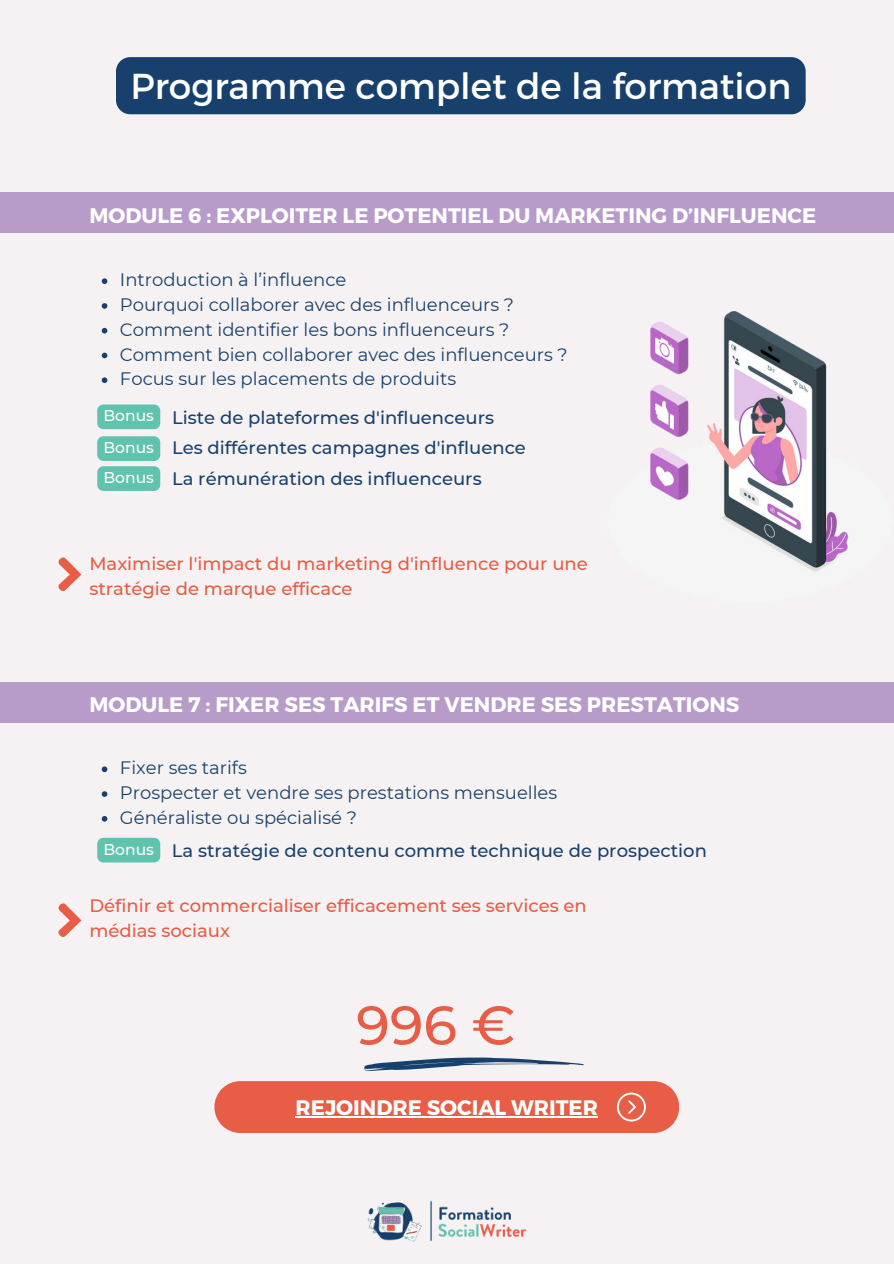
<style>
.page{position:relative;width:894px;height:1264px;background:#fff}
.page>*{position:absolute;margin:0;border:0;box-sizing:border-box;transform-origin:0 0}
.t1{font:500 54.45px "Montserrat";color:#e75d45}
.t2{font:36px "Montserrat";color:#fff}
.t3{font:700 21px "Montserrat";color:#fff}
.t4{font:18px/24.8px "Montserrat";color:#17416c}
.t5{font:500 18px/30.3px "Montserrat";color:#17416c}
.t6{font:500 18px/24.8px "Montserrat";color:#e75d45}
.t7{font:500 15.6px/31.8px "Montserrat";color:#fff}
.s1{color:#f6f2f3}
</style>
<div class="page">
<div style="left:0;top:0;width:893px;height:1263px;background:#f6f2f3"></div>
<img style="left:367px;top:1200px;width:160px;height:42px">
<div style="left:0;top:193px;width:893px;height:40px;background:#b79cca"></div>
<div style="left:0;top:682px;width:893px;height:40px;background:#b79cca"></div>
<svg style="left:58px;top:903px;width:23px;height:34px"></svg>
<svg style="left:58px;top:557px;width:23px;height:34px"></svg>
<img style="left:649px;top:311px;width:200px;height:261px">
<svg style="left:214px;top:1081px;width:465px;height:51px;background:#e86650"></svg>
<svg style="left:364px;top:1057px;width:219px;height:13px"></svg>
<svg style="left:102px;top:278px;width:5px;height:6px"></svg>
<svg style="left:102px;top:303px;width:5px;height:6px"></svg>
<svg style="left:102px;top:328px;width:5px;height:5px"></svg>
<svg style="left:102px;top:352px;width:5px;height:6px"></svg>
<svg style="left:102px;top:377px;width:5px;height:6px"></svg>
<svg style="left:102px;top:766px;width:5px;height:6px"></svg>
<svg style="left:102px;top:791px;width:5px;height:5px"></svg>
<svg style="left:102px;top:816px;width:5px;height:5px"></svg>
<div style="left:116px;top:57px;width:689px;height:57px;background:#17416c"></div>
<svg style="left:97px;top:404px;width:63px;height:25px;background:#66c4af"></svg>
<svg style="left:97px;top:436px;width:63px;height:55px;background:#72c8b5"></svg>
<svg style="left:97px;top:837px;width:63px;height:25px;background:#67c5b0"></svg>
<h2 class="t2" style="left:130px;top:64px;width:662px">Programme complet de la formation</h2>
<p class="t3" style="left:89px;top:202px;width:728px">MODULE 6 : EXPLOITER LE POTENTIEL DU MARKETING D’INFLUENCE</p>
<p class="t4" style="left:120px;top:267px;width:449px">Introduction à l’influence<br>Pourquoi collaborer avec des influenceurs ?<br>Comment identifier les bons influenceurs ?<br>Comment bien collaborer avec des influenceurs ?<br>Focus sur les placements de produits</p>
<p class="t5" style="left:89px;top:401px;width:438px"><span class="s1">BONUS :</span> Liste de plateformes d'influenceurs<br><span class="s1">BONUS :</span> Les différentes campagnes d'influence<br><span class="s1">BONUS :</span> La rémunération des influenceurs</p>
<p class="t7" style="left:103px;top:399px;width:52px">Bonus<br>Bonus</p>
<p class="t7" style="left:103px;top:461px;width:52px">Bonus</p>
<p class="t6" style="left:89px;top:551px;width:500px">Maximiser l'impact du marketing d'influence pour une stratégie de marque efficace</p>
<p class="t3" style="left:89px;top:691px;width:651px">MODULE 7 : FIXER SES TARIFS ET VENDRE SES PRESTATIONS</p>
<p class="t4" style="left:120px;top:755px;width:438px">Fixer ses tarifs<br>Prospecter et vendre ses prestations mensuelles<br>Généraliste ou spécialisé ?</p>
<p class="t5" style="left:103px;top:835px;width:604px"><sup>Bonus</sup> La stratégie de contenu comme technique de prospection</p>
<p class="t6" style="left:89px;top:892px;width:499px">Définir et commercialiser efficacement ses services en médias sociaux</p>
<h1 class="t1" style="left:356px;top:987px;width:161px">996 €</h1>
<p class="t3" style="left:295px;top:1094px;width:304px">REJOINDRE SOCIAL WRITER</p>
</div>
